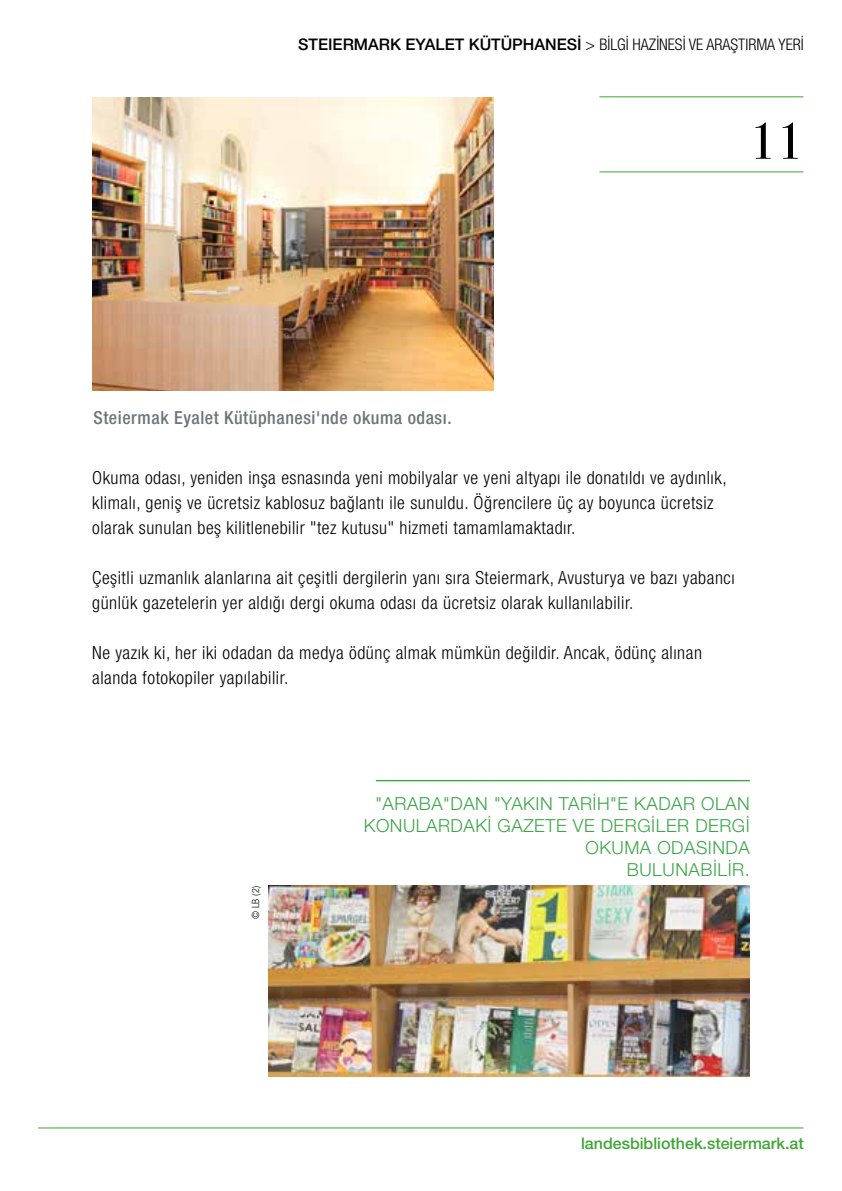
<style>
.page{position:relative;width:842px;height:1191px;background:#fff}
.page>*{position:absolute;margin:0;border:0;box-sizing:border-box;transform-origin:0 0}
.t1{font:51px "Bodoni Svty Two ITCTT";color:#000}
.t2{font:300 condensed 18px/25px "Helvetica Neue LT Pro";letter-spacing:.03em;color:#000}
.t3{font:300 18px/22px "Helvetica Neue LT Pro";letter-spacing:.03em;color:#3ca548;text-align:right}
.t4{font:500 condensed 18px "Helvetica Neue LT Pro";letter-spacing:.03em;color:#6d767a}
.t5{font:300 condensed 16px "Helvetica Neue LT Pro";color:#000}
.t6{font:500 16px "Helvetica Neue LT Pro";color:#3fa535}
.t7{font:300 condensed 10px "Helvetica Neue LT Pro";color:#000}
.s1{font-weight:500;font-stretch:normal}
.s2{font-stretch:normal}
</style>
<div class="page">
<hr style="left:38px;top:1127px;width:765px;height:1px;background:#3fa535">
<hr style="left:599px;top:96px;width:204px;height:1px;background:#3fa535">
<hr style="left:599px;top:171px;width:204px;height:1px;background:#3fa535">
<hr style="left:376px;top:780px;width:374px;height:1px;background:#3ca548">
<img style="left:92px;top:97px;width:402px;height:294px">
<img style="left:268px;top:885px;width:482px;height:191px">
<p class="t5" style="left:298px;top:35px;width:507px"><span class="s1">STEIERMARK EYALET KÜTÜPHANESİ</span> <span class="s2">&gt;</span> BİLGİ HAZİNESİ VE ARAŞTIRMA YERİ</p>
<h1 class="t1" style="left:749px;top:100px;width:56px">11</h1>
<p class="t4" style="left:94px;top:406px;width:360px">Steiermak Eyalet Kütüphanesi'nde okuma odası.</p>
<p class="t2" style="left:92px;top:464px;width:636px">Okuma odası, yeniden inşa esnasında yeni mobilyalar ve yeni altyapı ile donatıldı ve aydınlık, klimalı, geniş ve ücretsiz kablosuz bağlantı ile sunuldu. Öğrencilere üç ay boyunca ücretsiz olarak sunulan beş kilitlenebilir "tez kutusu" hizmeti tamamlamaktadır.</p>
<p class="t2" style="left:92px;top:564px;width:644px">Çeşitli uzmanlık alanlarına ait çeşitli dergilerin yanı sıra Steiermark, Avusturya ve bazı yabancı günlük gazetelerin yer aldığı dergi okuma odası da ücretsiz olarak kullanılabilir.</p>
<p class="t2" style="left:92px;top:639px;width:611px">Ne yazık ki, her iki odadan da medya ödünç almak mümkün değildir. Ancak, ödünç alınan alanda fotokopiler yapılabilir.</p>
<p class="t7" style="left:250px;top:919px;width:35px;rotate:-90deg">© LB (2)</p>
<p class="t3" style="left:364px;top:792px;width:388px">"ARABA"DAN "YAKIN TARIH"E KADAR OLAN<br>KONULARDAKI GAZETE VE DERGİLER DERGİ<br>OKUMA ODASINDA<br>BULUNABILIR.</p>
<p class="t6" style="left:581px;top:1133px;width:224px">landesbibliothek.steiermark.at</p>
</div>
